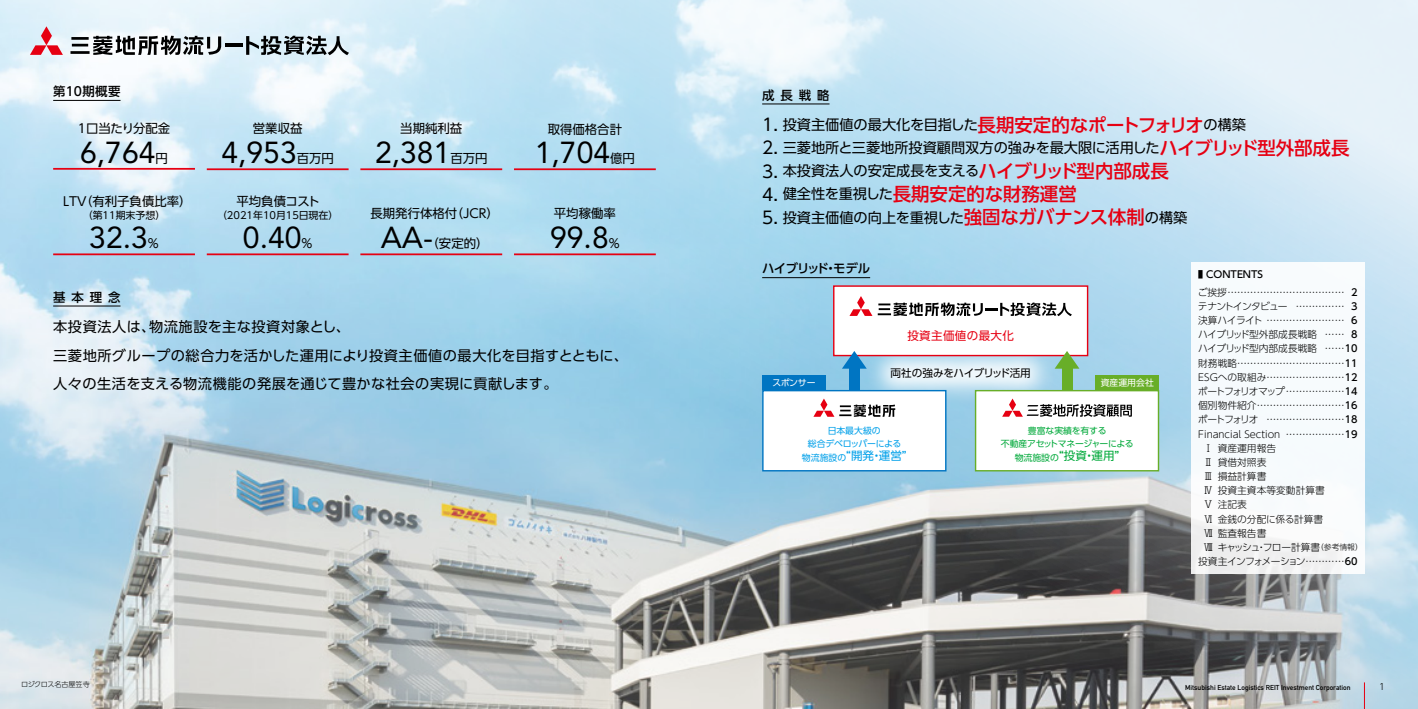
<style>
.page{position:relative;width:1418px;height:709px;background:#fff}
.page>*{position:absolute;margin:0;border:0;box-sizing:border-box;transform-origin:0 0}
.t1{font:30.12px "Avenir LT Std";color:#000}
.t2{font:500 18.38px "UD Shin Go Pr 6 N";color:#e60012}
.t3{font:14.12px "UD Shin Go Pr 6 N";color:#000}
.t4{font:14.12px/28.4px "UD Shin Go Pr 6 N";letter-spacing:.035em;color:#000}
.t5{font:12.38px "UD Shin Go Pr 6 N";color:#000}
.t6{font:500 12.38px "UD Shin Go Pr 6 N";letter-spacing:.02em;color:#000}
.t7{font:500 12.38px "UD Shin Go Pr 6 N";letter-spacing:-.05em;color:#000}
.t8{font:12.38px "UD Shin Go Pr 6 N";letter-spacing:-.02em;color:#000}
.t9{font:11.5px "UD Shin Go Pr 6 N";color:#00a93a}
.t10{font:11.5px "UD Shin Go Pr 6 N";color:#00a0e9}
.t11{font:11.5px "UD Shin Go Pr 6 N";letter-spacing:.03em;color:#e60012}
.t12{font:10.62px "UD Shin Go Pr 6 N";letter-spacing:-.04em;color:#000}
.t13{font:9.88px "UD Shin Go Pr 6 N";color:#000}
.t14{font:300 9.75px "UD Shin Go Pr 6 N";color:#000}
.t15{font:300 9.75px "UD Shin Go Pr 6 N";letter-spacing:-.025em;color:#000}
.t16{font:300 9.75px "UD Shin Go Pr 6 N";letter-spacing:-.07em;color:#000}
.t17{font:300 9.75px "UD Shin Go Pr 6 N";letter-spacing:-.13em;color:#000}
.t18{font:300 9.75px "UD Shin Go Pr 6 N";letter-spacing:-.065em;color:#000}
.t19{font:300 9.75px "UD Shin Go Pr 6 N";letter-spacing:-.135em;color:#000}
.t20{font:300 9.75px "UD Shin Go Pr 6 N";letter-spacing:-.08em;color:#000}
.t21{font:300 9.75px "UD Shin Go Pr 6 N";letter-spacing:-.045em;color:#000}
.t22{font:500 9.75px "UD Shin Go Pr 6 N";color:#000;scale:.5 1}
.t23{font:8.88px/13.2px "UD Shin Go Pr 6 N";letter-spacing:-.03em;color:#00a93a;text-align:center}
.t24{font:8.88px/13.2px "UD Shin Go Pr 6 N";letter-spacing:-.015em;color:#00a0e9;text-align:center}
.t25{font:8.88px "UD Shin Go Pr 6 N";color:#fff}
.t26{font:300 8.88px "UD Shin Go Pr 6 N";color:#000}
.t27{font:7.12px "DIN Mittelschrift Std";color:#000}
.t28{font:300 7.12px "UD Shin Go Pr 6 N";letter-spacing:-.035em;color:#000}
.s1{font-size:17px}
.s2{font-weight:500;font-size:18.38px;color:#e60012}
.s3{font-weight:400;font-size:17px;color:#000}
.s4{font-weight:400;font-size:14.12px;color:#000}
.s5{font-size:8.88px}
.s6{font-weight:500}
.s7{font-size:7.75px}
</style>
<div class="page">
<img style="left:0;top:0;width:1417px;height:709px">
<svg style="left:30px;top:26px;width:33px;height:29px"></svg>
<hr style="left:225px;top:44px;width:17px;height:3px;background:#000">
<svg style="left:246px;top:36px;width:103px;height:19px;background:#828c91"></svg>
<svg style="left:70px;top:36px;width:151px;height:19px"></svg>
<hr style="left:53px;top:168px;width:142px;height:2px;background:#e60012">
<hr style="left:514px;top:168px;width:142px;height:2px;background:#e60012">
<hr style="left:360px;top:168px;width:142px;height:2px;background:#e60012">
<hr style="left:360px;top:253px;width:142px;height:2px;background:#e60012">
<hr style="left:207px;top:168px;width:141px;height:2px;background:#e60012">
<hr style="left:207px;top:253px;width:141px;height:2px;background:#e60012">
<hr style="left:53px;top:253px;width:142px;height:2px;background:#e60012">
<hr style="left:514px;top:253px;width:142px;height:2px;background:#e60012">
<hr style="left:53px;top:100px;width:67px;height:1px;background:#000">
<div style="left:1191px;top:262px;width:173px;height:312px;background:#f7fbfd"></div>
<hr style="left:53px;top:306px;width:67px;height:1px;background:#000">
<hr style="left:762px;top:104px;width:67px;height:1px;background:#000">
<svg style="left:864px;top:356px;width:192px;height:48px;background:#cbe3f1"></svg>
<div style="left:833px;top:285px;width:255px;height:71px;background:#fff;border:1px solid #e60012"></div>
<svg style="left:849px;top:296px;width:222px;height:20px"></svg>
<div style="left:1061px;top:360px;width:11px;height:42px;background:#68ae28"></div>
<svg style="left:1054px;top:351px;width:25px;height:18px"></svg>
<div style="left:1095px;top:376px;width:64px;height:14px;background:#68ae28"></div>
<div style="left:974px;top:390px;width:185px;height:81px;background:#fff;border:1px solid #68ae28"></div>
<svg style="left:1002px;top:398px;width:129px;height:19px"></svg>
<div style="left:849px;top:360px;width:10px;height:42px;background:#0075c2"></div>
<svg style="left:842px;top:351px;width:24px;height:18px"></svg>
<div style="left:762px;top:376px;width:64px;height:14px;background:#0075c2"></div>
<div style="left:762px;top:390px;width:184px;height:81px;background:#fff;border:1px solid #0075c2"></div>
<svg style="left:813px;top:398px;width:82px;height:19px"></svg>
<hr style="left:762px;top:277px;width:108px;height:1px;background:#000">
<svg style="left:1363px;top:682px;width:1px;height:27px"></svg>
<p class="t6" style="left:53px;top:81px;width:69px">第10期概要</p>
<p class="t5" style="left:78px;top:118px;width:94px">1口当たり分配金</p>
<h1 class="t1" style="left:80px;top:135px;width:77px">6,764</h1>
<p class="t5" style="left:155px;top:148px;width:14px">円</p>
<p class="t5" style="left:63px;top:192px;width:130px">LTV（有利子負債比率）</p>
<p class="t13" style="left:83px;top:207px;width:84px">（第11期末予想）</p>
<h1 class="t1" style="left:89px;top:220px;width:60px">32.3</h1>
<p class="t5" style="left:148px;top:234px;width:12px">%</p>
<p class="t6" style="left:53px;top:287px;width:69px">基本理念</p>
<p class="t5" style="left:253px;top:118px;width:51px">営業収益</p>
<h1 class="t1" style="left:221px;top:135px;width:77px">4,953</h1>
<p class="t5" style="left:297px;top:148px;width:39px">百万円</p>
<p class="t8" style="left:236px;top:192px;width:85px">平均負債コスト</p>
<p class="t13" style="left:217px;top:207px;width:123px">（2021年10月15日現在）</p>
<h1 class="t1" style="left:243px;top:220px;width:60px">0.40</h1>
<p class="t5" style="left:301px;top:234px;width:12px">%</p>
<p class="t5" style="left:400px;top:118px;width:64px">当期純利益</p>
<h1 class="t1" style="left:375px;top:135px;width:77px">2,381</h1>
<p class="t5" style="left:450px;top:148px;width:39px">百万円</p>
<p class="t5" style="left:370px;top:203px;width:130px">長期発行体格付（JCR）</p>
<h1 class="t1" style="left:381px;top:220px;width:54px">AA-</h1>
<p class="t5" style="left:426px;top:234px;width:64px">（安定的）</p>
<p class="t5" style="left:547px;top:119px;width:76px">取得価格合計</p>
<h1 class="t1" style="left:535px;top:135px;width:77px">1,704</h1>
<p class="t5" style="left:610px;top:148px;width:26px">億円</p>
<p class="t5" style="left:554px;top:203px;width:64px">平均稼働率</p>
<h1 class="t1" style="left:550px;top:220px;width:60px">99.8</h1>
<p class="t5" style="left:608px;top:234px;width:12px">%</p>
<h3 class="t4" style="left:53px;top:312px;width:576px">本投資法人は、物流施設を主な投資対象とし、<br>三菱地所グループの総合力を活かした運用により投資主価値の最大化を目指すとともに、人々の生活を支える物流機能の発展を通じて豊かな社会の実現に貢献します。</h3>
<p class="t28" style="left:21px;top:678px;width:70px">ロジクロス名古屋笠寺</p>
<p class="t6" style="left:762px;top:85px;width:69px">成長戦略</p>
<h3 class="t3" style="left:762px;top:113px;width:485px"><span class="s1">1.</span> 投資主価値の最大化を目指した<span class="s2">長期安定的なポートフォリオ</span>の構築</h3>
<h3 class="t3" style="left:762px;top:137px;width:589px"><span class="s1">2.</span> 三菱地所と三菱地所投資顧問双方の強みを最大限に活用した<span class="s2">ハイブリッド型外部成長</span></h3>
<h3 class="t3" style="left:762px;top:160px;width:408px"><span class="s1">3.</span> 本投資法人の安定成長を支える<span class="s2">ハイブリッド型内部成長</span></h3>
<h2 class="t2" style="left:762px;top:179px;width:316px"><span class="s3">4.</span> <span class="s4">健全性を重視した</span>長期安定的な財務運営</h2>
<h3 class="t3" style="left:762px;top:206px;width:426px"><span class="s1">5.</span> 投資主価値の向上を重視した<span class="s2">強固なガバナンス体制</span>の構築</h3>
<p class="t7" style="left:762px;top:258px;width:110px">ハイブリッド・モデル</p>
<p class="t11" style="left:907px;top:326px;width:108px">投資主価値の最大化</p>
<p class="t12" style="left:890px;top:364px;width:142px">両社の強みをハイブリッド活用</p>
<p class="t25" style="left:772px;top:375px;width:45px">スポンサー</p>
<p class="t24" style="left:807px;top:423px;width:95px">日本最大級の<br>総合デベロッパーによる</p>
<p class="t10" style="left:802px;top:446px;width:106px"><span class="s5">物流施設の</span>“開発・運営”</p>
<p class="t25" style="left:1100px;top:375px;width:55px">資産運用会社</p>
<p class="t23" style="left:1000px;top:423px;width:134px">豊富な実績を有する<br>不動産アセットマネージャーによる</p>
<p class="t9" style="left:1014px;top:446px;width:106px"><span class="s5">物流施設の</span>“投資・運用”</p>
<p class="t22" style="left:1198px;top:266px;width:131px">■ CONTENTS</p>
<p class="t14" style="left:1197px;top:284px;width:161px">ご挨拶……………………………… <span class="s6">2</span></p>
<p class="t20" style="left:1197px;top:298px;width:161px">テナントインタビュー …………… <span class="s6">3</span></p>
<p class="t21" style="left:1198px;top:312px;width:161px">決算ハイライト …………………… <span class="s6">6</span></p>
<p class="t15" style="left:1197px;top:327px;width:161px">ハイブリッド型外部成長戦略 …… <span class="s6">8</span></p>
<p class="t15" style="left:1197px;top:341px;width:161px">ハイブリッド型内部成長戦略 ……<span class="s6">10</span></p>
<p class="t14" style="left:1198px;top:355px;width:161px">財務戦略……………………………<span class="s6">11</span></p>
<p class="t14" style="left:1198px;top:369px;width:161px">ESGへの取組み……………………<span class="s6">12</span></p>
<p class="t17" style="left:1197px;top:383px;width:161px">ポートフォリオマップ………………<span class="s6">14</span></p>
<p class="t14" style="left:1198px;top:397px;width:161px">個別物件紹介………………………<span class="s6">16</span></p>
<p class="t19" style="left:1197px;top:412px;width:161px">ポートフォリオ ……………………<span class="s6">18</span></p>
<p class="t14" style="left:1198px;top:426px;width:161px">Financial Section ………………<span class="s6">19</span></p>
<p class="t14" style="left:1203px;top:440px;width:74px">Ⅰ 資産運用報告</p>
<p class="t14" style="left:1203px;top:454px;width:64px">Ⅱ 貸借対照表</p>
<p class="t14" style="left:1203px;top:468px;width:64px">Ⅲ 損益計算書</p>
<p class="t14" style="left:1203px;top:482px;width:123px">Ⅳ 投資主資本等変動計算書</p>
<p class="t14" style="left:1203px;top:497px;width:45px">Ⅴ 注記表</p>
<p class="t14" style="left:1203px;top:511px;width:121px">Ⅵ 金銭の分配に係る計算書</p>
<p class="t14" style="left:1203px;top:525px;width:64px">Ⅶ 監査報告書</p>
<p class="t16" style="left:1203px;top:539px;width:161px">Ⅷ キャッシュ・フロー計算書<span class="s7">（参考情報）</span></p>
<p class="t18" style="left:1198px;top:553px;width:161px">投資主インフォメーション…………<span class="s6">60</span></p>
<p class="t27" style="left:1185px;top:683px;width:167px">Mitsubishi Estate Logistics REIT Investment Corporation</p>
<p class="t26" style="left:1378px;top:679px;width:7px">1</p>
</div>
